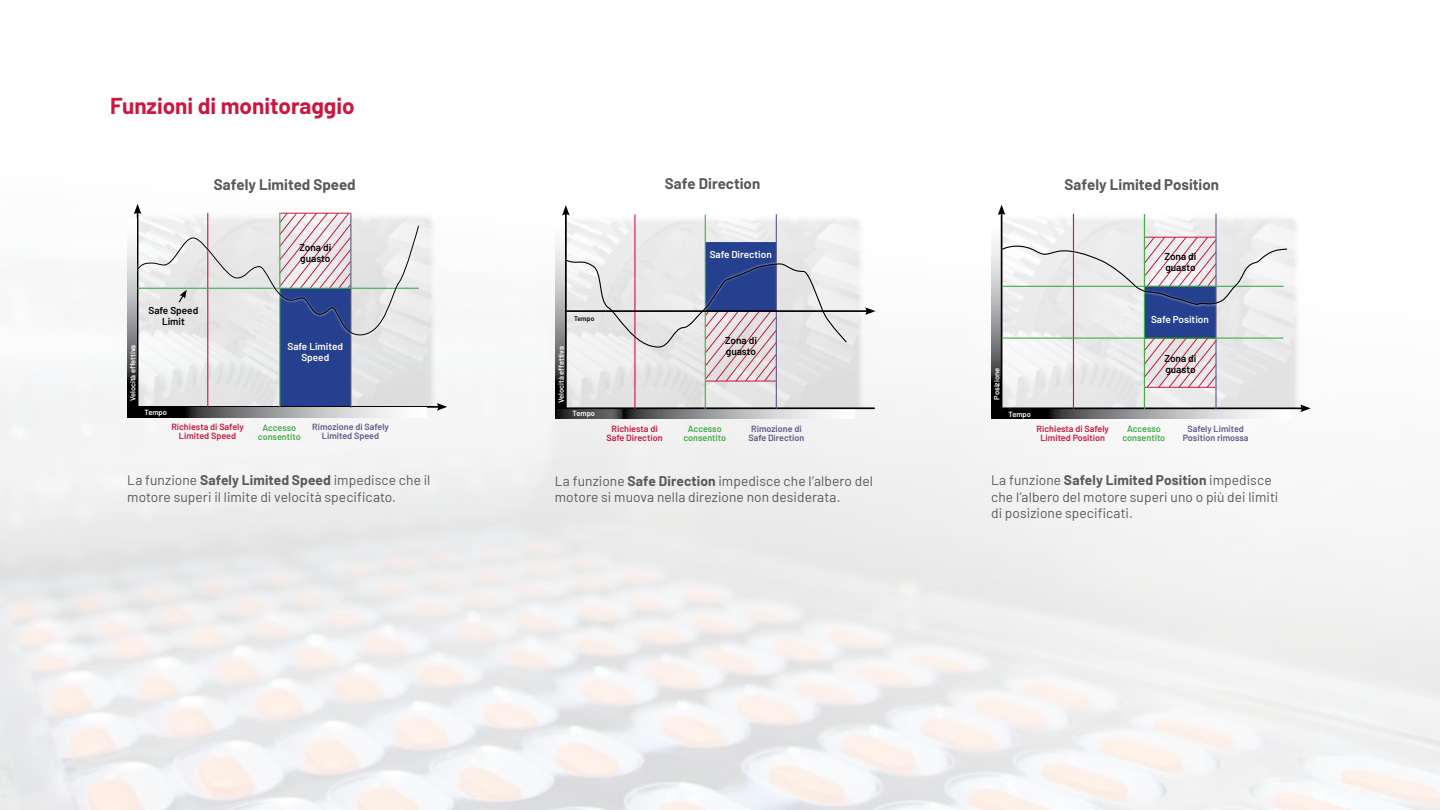
<style>
.page{position:relative;width:1440px;height:810px;background:#fff}
.page>*{position:absolute;margin:0;border:0;box-sizing:border-box;transform-origin:0 0}
.t1{font:700 22.5px "Barlow";color:#cd163f}
.t2{font:700 15px "Barlow";color:#58595b}
.t3{font:13.75px/16.5px "Barlow";letter-spacing:.005em;color:#58595b}
.t4{font:600 10px/10.8px "Barlow";color:#000}
.t5{font:600 10px/10.8px "Barlow";color:#fff;text-align:center}
.t6{font:600 9px/9px "Barlow";color:#cd163f;text-align:center}
.t7{font:600 9px/9px "Barlow";color:#5c5988;text-align:center}
.t8{font:600 9px/9px "Barlow";color:#41ad49;text-align:center}
.t9{font:600 7.5px "Barlow";color:#fff}
.t10{font:600 6.75px "Barlow";color:#000}
.s1{font-weight:700}
</style>
<div class="page">
<img style="left:0;top:204px;width:1440px;height:606px">
<img style="left:138px;top:213px;width:300px;height:193px">
<div style="left:280px;top:288px;width:71px;height:118px;background:#25408f"></div>
<hr style="left:137px;top:211px;width:1px;height:196px;background:#000">
<hr style="left:137px;top:406px;width:303px;height:2px;background:#000">
<svg style="left:437px;top:403px;width:10px;height:8px"></svg>
<svg style="left:127px;top:219px;width:10px;height:189px;background:#868789"></svg>
<svg style="left:127px;top:408px;width:300px;height:9px;background:#8a8b8c"></svg>
<hr style="left:207px;top:213px;width:1px;height:195px;background:#cd163f">
<hr style="left:279px;top:213px;width:1px;height:195px;background:#41ad49">
<hr style="left:350px;top:213px;width:1px;height:195px;background:#5c5988">
<svg style="left:134px;top:204px;width:285px;height:133px"></svg>
<hr style="left:280px;top:213px;width:70px;height:1px;background:#cd163f">
<img style="left:1002px;top:214px;width:299px;height:193px">
<svg style="left:1145px;top:339px;width:70px;height:48px;background:#e5cdd2"></svg>
<svg style="left:991px;top:220px;width:10px;height:189px;background:#909192"></svg>
<svg style="left:991px;top:409px;width:300px;height:10px;background:#88898a"></svg>
<hr style="left:1001px;top:212px;width:1px;height:196px;background:#000">
<svg style="left:998px;top:205px;width:7px;height:10px"></svg>
<hr style="left:1002px;top:407px;width:301px;height:2px;background:#000">
<svg style="left:1300px;top:405px;width:11px;height:7px"></svg>
<hr style="left:1073px;top:214px;width:1px;height:195px;background:#cd163f">
<div style="left:1144px;top:286px;width:72px;height:52px;background:#25408f"></div>
<hr style="left:1144px;top:214px;width:1px;height:195px;background:#41ad49">
<hr style="left:1215px;top:214px;width:2px;height:195px;background:#5c5988">
<hr style="left:1002px;top:338px;width:281px;height:1px;background:#41ad49">
<svg style="left:1001px;top:236px;width:287px;height:71px"></svg>
<hr style="left:1145px;top:237px;width:70px;height:1px;background:#cd163f">
<hr style="left:1145px;top:387px;width:70px;height:1px;background:#cd163f">
<img style="left:567px;top:214px;width:298px;height:193px">
<svg style="left:555px;top:220px;width:10px;height:189px"></svg>
<svg style="left:555px;top:409px;width:300px;height:10px;background:#919294"></svg>
<hr style="left:565px;top:213px;width:2px;height:195px;background:#000">
<svg style="left:562px;top:205px;width:8px;height:11px"></svg>
<hr style="left:566px;top:407px;width:308px;height:2px;background:#000">
<hr style="left:634px;top:214px;width:1px;height:195px;background:#cd163f">
<div style="left:705px;top:242px;width:71px;height:69px;background:#25408f"></div>
<hr style="left:705px;top:215px;width:1px;height:194px;background:#41ad49">
<hr style="left:776px;top:214px;width:1px;height:195px;background:#5c5988">
<div style="left:565px;top:258px;width:284px;height:92px;background:#ececec"></div>
<svg style="left:566px;top:259px;width:281px;height:123px"></svg>
<hr style="left:706px;top:381px;width:70px;height:1px;background:#cd163f">
<hr style="left:567px;top:310px;width:301px;height:2px;background:#000">
<svg style="left:865px;top:307px;width:11px;height:8px"></svg>
<h1 class="t1" style="left:110px;top:89px;width:246px">Funzioni di monitoraggio</h1>
<p class="t2" style="left:214px;top:173px;width:144px">Safely Limited Speed</p>
<p class="t4" style="left:299px;top:241px;width:33px">Zona di guasto</p>
<p class="t9" style="left:127px;top:401px;width:58px;rotate:-90deg">Velocità effettiva</p>
<p class="t4" style="left:149px;top:304px;width:51px;text-align:center">Safe Speed<br>Limit</p>
<p class="t9" style="left:145px;top:407px;width:24px">Tempo</p>
<p class="t5" style="left:288px;top:340px;width:57px">Safe Limited<br>Speed</p>
<p class="t6" style="left:171px;top:422px;width:74px">Richiesta di Safely<br>Limited Speed</p>
<p class="t8" style="left:258px;top:422px;width:44px">Accesso consentito</p>
<p class="t7" style="left:312px;top:422px;width:78px">Rimozione di Safely<br>Limited Speed</p>
<p class="t2" style="left:665px;top:172px;width:97px">Safe Direction</p>
<p class="t5" style="left:710px;top:248px;width:64px">Safe Direction</p>
<p class="t10" style="left:574px;top:313px;width:22px">Tempo</p>
<p class="t9" style="left:556px;top:403px;width:58px;rotate:-90deg">Velocità effettiva</p>
<p class="t9" style="left:573px;top:408px;width:24px">Tempo</p>
<p class="t4" style="left:725px;top:334px;width:33px">Zona di guasto</p>
<p class="t6" style="left:607px;top:423px;width:57px">Richiesta di<br>Safe Direction</p>
<p class="t8" style="left:683px;top:424px;width:44px">Accesso consentito</p>
<p class="t7" style="left:748px;top:423px;width:57px">Rimozione di<br>Safe Direction</p>
<p class="t2" style="left:1065px;top:173px;width:156px">Safely Limited Position</p>
<p class="t4" style="left:1165px;top:251px;width:33px">Zona di guasto</p>
<p class="t9" style="left:991px;top:400px;width:33px;rotate:-90deg">Posizione</p>
<p class="t9" style="left:1009px;top:408px;width:24px">Tempo</p>
<p class="t5" style="left:1151px;top:313px;width:59px">Safe Position</p>
<p class="t4" style="left:1165px;top:352px;width:33px">Zona di guasto</p>
<p class="t6" style="left:1037px;top:423px;width:74px">Richiesta di Safely<br>Limited Position</p>
<p class="t8" style="left:1123px;top:424px;width:44px">Accesso consentito</p>
<p class="t7" style="left:1183px;top:424px;width:67px">Safely Limited<br>Position rimossa</p>
<p class="t3" style="left:127px;top:471px;width:305px">La funzione <span class="s1">Safely Limited Speed</span> impedisce che il motore superi il limite di velocità specificato.</p>
<p class="t3" style="left:555px;top:471px;width:320px">La funzione <span class="s1">Safe Direction</span> impedisce che l’albero del motore si muova nella direzione non desiderata.</p>
<p class="t3" style="left:991px;top:471px;width:289px">La funzione <span class="s1">Safely Limited Position</span> impedisce che l’albero del motore superi uno o più dei limiti di posizione specificati.</p>
</div>
